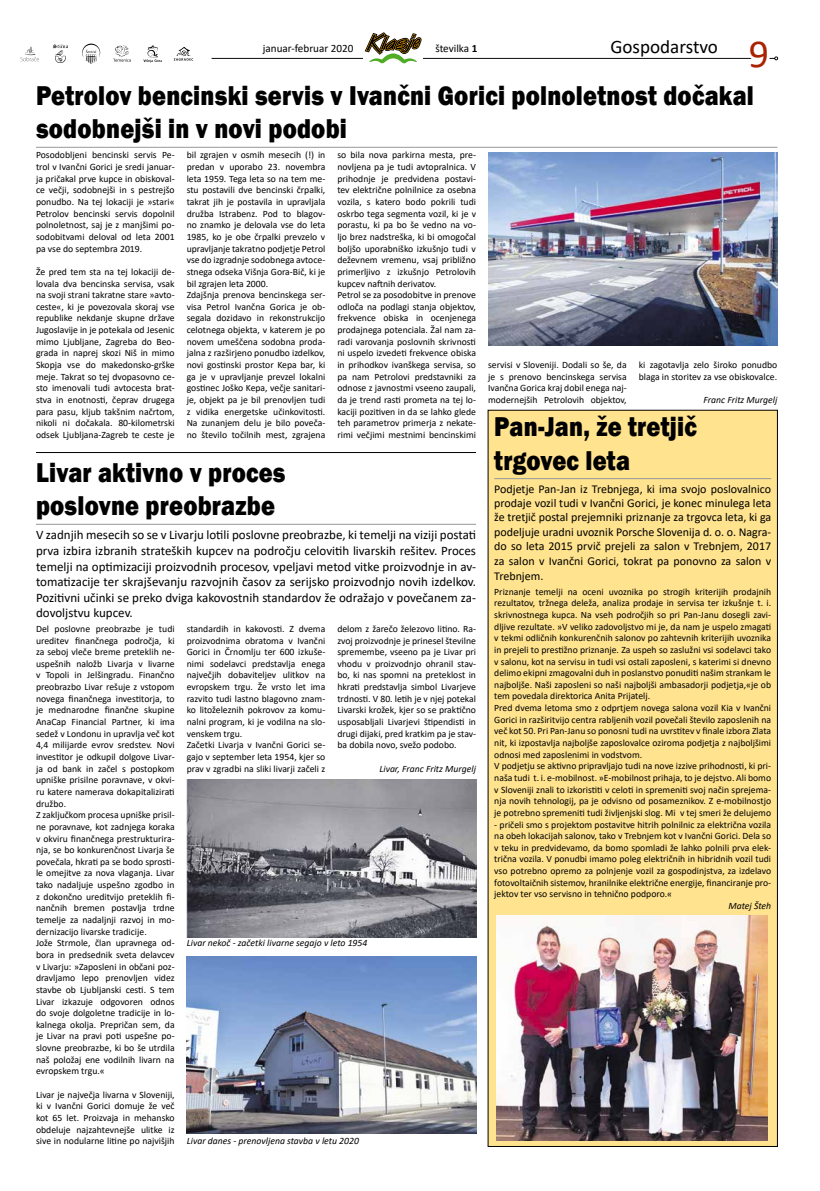
<style>
.page{position:relative;width:820px;height:1191px;background:#fff}
.page>*{position:absolute;margin:0;border:0;box-sizing:border-box;transform-origin:0 0}
.t1{font:39.8px "Calibri";color:#aa2300}
.t2{font:800 28px/33.6px "Franklin Gothic";letter-spacing:.01em;color:#000;scale:.85 1}
.t3{font:19.1px "Calibri";color:#000}
.t4{font:13px/15.6px "Calibri";color:#000;text-align:justify}
.t5{font:12px/14.4px "Calibri";color:#000;text-align:justify}
.t6{font:11.2px "Calibri";color:#000}
.t7{font:9.7px/11.6px "Calibri";color:#000}
.t8{font:italic 9.7px "Calibri";color:#000}
.s1{font-weight:700}
</style>
<div class="page">
<svg style="left:20px;top:46px;width:19px;height:15px"></svg>
<svg style="left:53px;top:44px;width:15px;height:19px"></svg>
<svg style="left:143px;top:45px;width:19px;height:17px"></svg>
<svg style="left:82px;top:43px;width:19px;height:21px"></svg>
<svg style="left:174px;top:47px;width:19px;height:14px"></svg>
<svg style="left:113px;top:46px;width:18px;height:16px"></svg>
<svg style="left:211px;top:32px;width:566px;height:32px"></svg>
<hr style="left:36px;top:524px;width:440px;height:1px;background:#98989c">
<img style="left:187px;top:956px;width:289px;height:177px">
<hr style="left:36px;top:147px;width:741px;height:1px;background:#98989c">
<div style="left:488px;top:410px;width:289px;height:736px;background:#ffe38e"></div>
<hr style="left:494px;top:478px;width:277px;height:1px;background:#98989c">
<img style="left:496px;top:915px;width:271px;height:225px">
<img style="left:187px;top:780px;width:289px;height:157px">
<img style="left:488px;top:152px;width:289px;height:193px">
<hr style="left:36px;top:452px;width:440px;height:1px;background:#000">
<p class="t6" style="left:263px;top:41px;width:92px">januar-februar 2020</p>
<p class="t6" style="left:435px;top:41px;width:43px">številka <span class="s1">1</span></p>
<h3 class="t3" style="left:610px;top:33px;width:109px">Gospodarstvo</h3>
<h1 class="t1" style="left:748px;top:26px;width:22px">9</h1>
<h2 class="t2" style="left:36px;top:78px;width:845px">Petrolov bencinski servis v Ivančni Gorici polnoletnost dočakal sodobnejši in v novi podobi</h2>
<p class="t7" style="left:36px;top:149px;width:140px;text-align:justify">Posodobljeni bencinski servis Pe&shy;trol v Ivančni Gorici je sredi januar&shy;ja pričakal prve kupce in obiskoval&shy;ce večji, sodobnejši in s pestrejšo ponudbo. Na tej lokaciji je »stari« Petrolov bencinski servis dopolnil polnoletnost, saj je z manjšimi po&shy;sodobitvami deloval od leta 2001 pa vse do septembra 2019.</p>
<p class="t7" style="left:36px;top:266px;width:140px;text-align:justify">Že pred tem sta na tej lokaciji de&shy;lovala dva bencinska servisa, vsak na svoji strani takratne stare »avto&shy;ceste«, ki je povezovala skoraj vse republike nekdanje skupne države Jugoslavije in je potekala od Jesenic mimo Ljubljane, Zagreba do Beo&shy;grada in naprej skozi Niš in mimo Skopja vse do makedonsko-grške meje. Takrat so tej dvopasovno ce&shy;sto imenovali tudi avtocesta brat&shy;stva in enotnosti, čeprav drugega para pasu, kljub takšnim načrtom, nikoli ni dočakala. 80-kilometrski odsek Ljubljana-Zagreb te ceste je</p>
<p class="t7" style="left:187px;top:149px;width:140px">bil zgrajen v osmih mesecih (!) in predan v uporabo 23. novembra leta 1959. Tega leta so na tem me&shy;stu postavili dve bencinski črpalki, takrat jih je postavila in upravljala družba Istrabenz. Pod to blagov&shy;no znamko je delovala vse do leta 1985, ko je obe črpalki prevzelo v upravljanje takratno podjetje Petrol vse do izgradnje sodobnega avtoce&shy;stnega odseka Višnja Gora-Bič, ki je bil zgrajen leta 2000.<br>Zdajšnja prenova bencinskega ser&shy;visa Petrol Ivančna Gorica je ob&shy;segala dozidavo in rekonstrukcijo celotnega objekta, v katerem je po novem umeščena sodobna proda&shy;jalna z razširjeno ponudbo izdelkov, novi gostinski prostor Kepa bar, ki ga je v upravljanje prevzel lokalni gostinec Joško Kepa, večje sanitari&shy;je, objekt pa je bil prenovljen tudi z vidika energetske učinkovitosti.<br>Na zunanjem delu je bilo poveča&shy;no število točilnih mest, zgrajena</p>
<p class="t7" style="left:337px;top:149px;width:140px">so bila nova parkirna mesta, pre&shy;novljena pa je tudi avtopralnica. V prihodnje je predvidena postavi&shy;tev električne polnilnice za osebna vozila, s katero bodo pokrili tudi oskrbo tega segmenta vozil, ki je v porastu, ki pa bo še vedno na vo&shy;ljo brez nadstreška, ki bi omogočal boljšo uporabniško izkušnjo tudi v deževnem vremenu, vsaj približno primerljivo z izkušnjo Petrolovih kupcev naftnih derivatov.<br>Petrol se za posodobitve in prenove odloča na podlagi stanja objektov, frekvence obiska in ocenjenega prodajnega potenciala. Žal nam za&shy;radi varovanja poslovnih skrivnosti ni uspelo izvedeti frekvence obiska in prihodkov ivanškega servisa, so pa nam Petrolovi predstavniki za odnose z javnostmi vseeno zaupali, da je trend rasti prometa na tej lo&shy;kaciji pozitiven in da se lahko glede teh parametrov primerja z nekate&shy;rimi večjimi mestnimi bencinskimi</p>
<p class="t7" style="left:488px;top:359px;width:140px;text-align:justify">servisi v Sloveniji. Dodali so še, da je s prenovo bencinskega servisa Ivančna Gorica kraj dobil enega naj&shy;modernejših Petrolovih objektov,</p>
<p class="t7" style="left:638px;top:359px;width:140px">ki zagotavlja zelo široko ponudbo blaga in storitev za vse obiskovalce.</p>
<p class="t8" style="left:703px;top:393px;width:75px">Franc Fritz Murgelj</p>
<h2 class="t2" style="left:494px;top:410px;width:240px">Pan-Jan, že tretjič trgovec leta</h2>
<p class="t5" style="left:494px;top:481px;width:278px">Podjetje Pan-Jan iz Trebnjega, ki ima svojo poslovalnico prodaje vozil tudi v Ivančni Gorici, je konec minulega leta že tretjič postal prejemniki priznanje za trgovca leta, ki ga podeljuje uradni uvoznik Porsche Slovenija d. o. o. Nagra&shy;do so leta 2015 prvič prejeli za salon v Trebnjem, 2017 za salon v Ivančni Gorici, tokrat pa ponovno za salon v</p>
<p class="t5" style="left:494px;top:568px;width:51px">Trebnjem.</p>
<p class="t7" style="left:494px;top:585px;width:278px">Priznanje temelji na oceni uvoznika po strogih kriterijih prodajnih rezultatov, tržnega deleža, analiza prodaje in servisa ter izkušnje t. i. skrivnostnega kupca. Na vseh področjih so pri Pan-Janu dosegli zavi&shy;dljive rezultate. »V veliko zadovoljstvo mi je, da nam je uspelo zmagati v tekmi odličnih konkurenčnih salonov po zahtevnih kriterijih uvoznika in prejeli to prestižno priznanje. Za uspeh so zaslužni vsi sodelavci tako v salonu, kot na servisu in tudi vsi ostali zaposleni, s katerimi si dnevno delimo ekipni zmagovalni duh in poslanstvo ponuditi našim strankam le najboljše. Naši zaposleni so naši najboljši ambasadorji podjetja,«je ob tem povedala direktorica Anita Prijatelj.<br>Pred dvema letoma smo z odprtjem novega salona vozil Kia v Ivančni Gorici in razširitvijo centra rabljenih vozil povečali število zaposlenih na več kot 50. Pri Pan-Janu so ponosni tudi na uvrstitev v finale izbora Zlata nit, ki izpostavlja najboljše zaposlovalce oziroma podjetja z najboljšimi odnosi med zaposlenimi in vodstvom.<br>V podjetju se aktivno pripravljajo tudi na nove izzive prihodnosti, ki pri&shy;naša tudi t. i. e-mobilnost. »E-mobilnost prihaja, to je dejstvo. Ali bomo v Sloveniji znali to izkoristiti v celoti in spremeniti svoj način sprejema&shy;nja novih tehnologij, pa je odvisno od posameznikov. Z e-mobilnostjo je potrebno spremeniti tudi življenjski slog. Mi v tej smeri že delujemo</p>
<p class="t7" style="left:494px;top:818px;width:278px;text-align:justify">- pričeli smo s projektom postavitve hitrih polnilnic za električna vozila na obeh lokacijah salonov, tako v Trebnjem kot v Ivančni Gorici. Dela so v teku in predvidevamo, da bomo spomladi že lahko polnili prva elek&shy;trična vozila. V ponudbi imamo poleg električnih in hibridnih vozil tudi vso potrebno opremo za polnjenje vozil za gospodinjstva, za izdelavo fotovoltaičnih sistemov, hranilnike električne energije, financiranje pro&shy;jektov ter vso servisno in tehnično podporo.«</p>
<p class="t8" style="left:728px;top:899px;width:44px">Matej Šteh</p>
<h2 class="t2" style="left:36px;top:455px;width:295px">Livar aktivno v proces poslovne preobrazbe</h2>
<p class="t4" style="left:36px;top:527px;width:441px">V zadnjih mesecih so se v Livarju lotili poslovne preobrazbe, ki temelji na viziji postati prva izbira izbranih strateških kupcev na področju celovitih livarskih rešitev. Proces temelji na optimizaciji proizvodnih procesov, vpeljavi metod vitke proizvodnje in av&shy;tomatizacije ter skrajševanju razvojnih časov za serijsko proizvodnjo novih izdelkov.<br>Pozitivni učinki se preko dviga kakovostnih standardov že odražajo v povečanem za&shy;dovoljstvu kupcev.</p>
<p class="t7" style="left:36px;top:622px;width:140px">Del poslovne preobrazbe je tudi ureditev finančnega področja, ki za seboj vleče breme preteklih ne&shy;uspešnih naložb Livarja v livarne v Topoli in Jelšingradu. Finančno preobrazbo Livar rešuje z vstopom novega finančnega investitorja, to je mednarodne finančne skupine AnaCap Financial Partner, ki ima sedež v Londonu in upravlja več kot 4,4 milijarde evrov sredstev. Novi investitor je odkupil dolgove Livar&shy;ja od bank in začel s postopkom upniške prisilne poravnave, v okvi&shy;ru katere namerava dokapitalizirati družbo.<br>Z zaključkom procesa upniške prisil&shy;ne poravnave, kot zadnjega koraka v okviru finančnega prestrukturira&shy;nja, se bo konkurenčnost Livarja še povečala, hkrati pa se bodo sprosti&shy;le omejitve za nova vlaganja. Livar tako nadaljuje uspešno zgodbo in z dokončno ureditvijo preteklih fi&shy;nančnih bremen postavlja trdne temelje za nadaljnji razvoj in mo&shy;dernizacijo livarske tradicije.<br>Jože Strmole, član upravnega od&shy;bora in predsednik sveta delavcev v Livarju: »Zaposleni in občani poz&shy;dravljamo lepo prenovljen videz stavbe ob Ljubljanski cesti. S tem Livar izkazuje odgovoren odnos do svoje dolgoletne tradicije in lo&shy;kalnega okolja. Prepričan sem, da je Livar na pravi poti uspešne po&shy;slovne preobrazbe, ki bo še utrdila naš položaj ene vodilnih livarn na evropskem trgu.«</p>
<p class="t7" style="left:36px;top:1088px;width:140px;text-align:justify">Livar je največja livarna v Sloveniji, ki v Ivančni Gorici domuje že več kot 65 let. Proizvaja in mehansko obdeluje najzahtevnejše ulitke iz sive in nodularne litine po najvišjih</p>
<p class="t7" style="left:187px;top:622px;width:140px">standardih in kakovosti. Z dvema proizvodnima obratoma v Ivančni Gorici in Črnomlju ter 600 izkuše&shy;nimi sodelavci predstavlja enega največjih dobaviteljev ulitkov na evropskem trgu. Že vrsto let ima razvito tudi lastno blagovno znam&shy;ko litoželeznih pokrovov za komu&shy;nalni program, ki je vodilna na slo&shy;venskem trgu.<br>Začetki Livarja v Ivančni Gorici se&shy;gajo v september leta 1954, kjer so prav v zgradbi na sliki livarji začeli z</p>
<p class="t7" style="left:337px;top:622px;width:140px;text-align:justify">delom z žarečo železovo litino. Ra&shy;zvoj proizvodnje je prinesel številne spremembe, vseeno pa je Livar pri vhodu v proizvodnjo ohranil stav&shy;bo, ki nas spomni na preteklost in hkrati predstavlja simbol Livarjeve trdnosti. V 80. letih je v njej potekal Livarski krožek, kjer so se praktično usposabljali Livarjevi štipendisti in drugi dijaki, pred kratkim pa je stav&shy;ba dobila novo, svežo podobo.</p>
<p class="t8" style="left:379px;top:761px;width:98px">Livar, Franc Fritz Murgelj</p>
<p class="t8" style="left:187px;top:935px;width:182px">Livar nekoč - začetki livarne segajo v leto 1954</p>
<p class="t8" style="left:187px;top:1133px;width:174px">Livar danes - prenovljena stavba v letu 2020</p>
</div>
